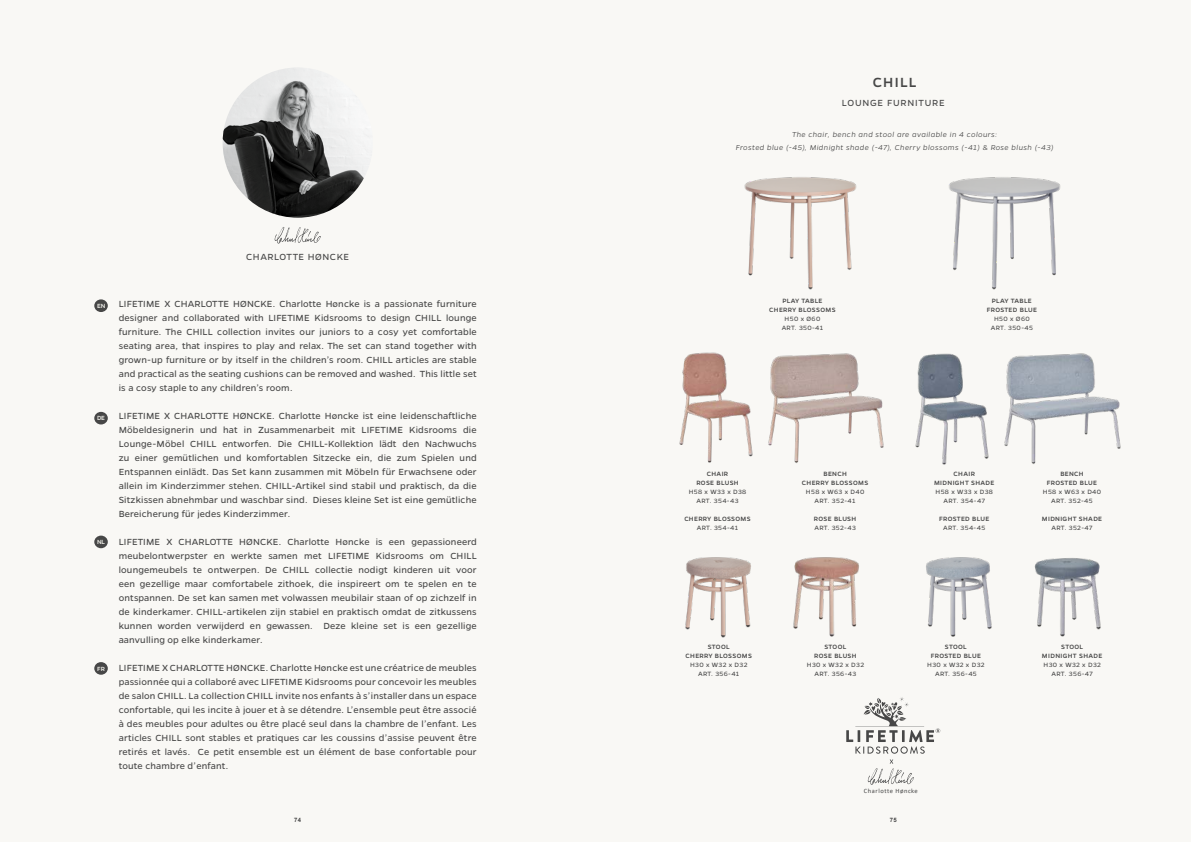
<style>
.page{position:relative;width:1191px;height:842px;background:#f9f8f5}
.page>*{position:absolute;margin:0;border:0;box-sizing:border-box;transform-origin:0 0}
.t1{font:500 15px "Gentona";letter-spacing:.08em;color:#474747}
.t2{font:10px/14px "Gentona";letter-spacing:.015em;color:#474747;text-align:justify}
.t3{font:10px "Gentona";letter-spacing:.055em;color:#474747}
.t4{font:10px "Gentona";letter-spacing:.08em;color:#474747}
.t5{font:italic 300 8px/12.3px "Gentona";letter-spacing:.05em;color:#474747;text-align:center}
.t6{font:7px/9px "Gentona";letter-spacing:.06em;color:#474747;text-align:center}
.t7{font:500 7px/9px "Gentona";letter-spacing:.045em;color:#474747;text-align:center}
.t8{font:500 6.8px "Gentona";letter-spacing:-.025em;color:#f2f1eb}
.t9{font:6.6px "Calibri";letter-spacing:.08em;color:#474747}
.t10{font:700 6px "Arial";color:#474747}
</style>
<div class="page">
<img style="left:1004px;top:353px;width:117px;height:111px">
<img style="left:915px;top:353px;width:74px;height:112px">
<img style="left:949px;top:177px;width:112px;height:113px">
<img style="left:1034px;top:558px;width:67px;height:79px">
<img style="left:926px;top:557px;width:66px;height:80px">
<img style="left:768px;top:353px;width:116px;height:110px">
<img style="left:679px;top:352px;width:74px;height:111px">
<img style="left:744px;top:177px;width:113px;height:113px">
<img style="left:685px;top:557px;width:66px;height:81px">
<img style="left:793px;top:557px;width:66px;height:80px">
<img style="left:223px;top:67px;width:150px;height:151px;border-radius:75px">
<div style="left:94px;top:299px;width:14px;height:13px;background:#474747;border-radius:50%"></div>
<div style="left:94px;top:412px;width:14px;height:12px;background:#474747;border-radius:50%"></div>
<div style="left:94px;top:536px;width:14px;height:12px;background:#474747;border-radius:50%"></div>
<div style="left:94px;top:662px;width:14px;height:13px;background:#474747;border-radius:50%"></div>
<svg style="left:846px;top:697px;width:94px;height:88px"></svg>
<svg style="left:275px;top:227px;width:46px;height:17px"></svg>
<h1 class="t1" style="left:873px;top:73px;width:45px">CHILL</h1>
<p class="t4" style="left:842px;top:97px;width:104px">LOUNGE FURNITURE</p>
<p class="t5" style="left:735px;top:128px;width:319px">The chair, bench and stool are available in 4 colours:<br>Frosted blue (-45), Midnight shade (-47), Cherry blossoms (-41) &amp; Rose blush (-43)</p>
<p class="t3" style="left:246px;top:252px;width:104px">CHARLOTTE HØNCKE</p>
<p class="t8" style="left:97px;top:302px;width:10px">EN</p>
<p class="t8" style="left:97px;top:414px;width:10px">DE</p>
<p class="t8" style="left:97px;top:538px;width:10px">NL</p>
<p class="t8" style="left:97px;top:664px;width:9px">FR</p>
<p class="t2" style="left:119px;top:297px;width:359px">LIFETIME X CHARLOTTE HØNCKE. Charlotte Høncke is a passionate furniture designer and collaborated with LIFETIME Kidsrooms to design CHILL lounge furniture. The CHILL collection invites our juniors to a cosy yet comfortable seating area, that inspires to play and relax. The set can stand together with grown-up furniture or by itself in the children’s room. CHILL articles are stable and practical as the seating cushions can be removed and washed. This little set is a cosy staple to any children’s room.</p>
<p class="t2" style="left:119px;top:409px;width:359px">LIFETIME X CHARLOTTE HØNCKE. Charlotte Høncke ist eine leidenschaftliche Möbeldesignerin und hat in Zusammenarbeit mit LIFETIME Kidsrooms die Lounge-Möbel CHILL entworfen. Die CHILL-Kollektion lädt den Nachwuchs zu einer gemütlichen und komfortablen Sitzecke ein, die zum Spielen und Entspannen einlädt. Das Set kann zusammen mit Möbeln für Erwachsene oder allein im Kinderzimmer stehen. CHILL-Artikel sind stabil und praktisch, da die Sitzkissen abnehmbar und waschbar sind. Dieses kleine Set ist eine gemütliche Bereicherung für jedes Kinderzimmer.</p>
<p class="t2" style="left:119px;top:535px;width:359px">LIFETIME X CHARLOTTE HØNCKE. Charlotte Høncke is een gepassioneerd meubelontwerpster en werkte samen met LIFETIME Kidsrooms om CHILL loungemeubels te ontwerpen. De CHILL collectie nodigt kinderen uit voor een gezellige maar comfortabele zithoek, die inspireert om te spelen en te ontspannen. De set kan samen met volwassen meubilair staan of op zichzelf in de kinderkamer. CHILL-artikelen zijn stabiel en praktisch omdat de zitkussens kunnen worden verwijderd en gewassen. Deze kleine set is een gezellige aanvulling op elke kinderkamer.</p>
<p class="t2" style="left:119px;top:661px;width:359px">LIFETIME X CHARLOTTE HØNCKE. Charlotte Høncke est une créatrice de meubles passionnée qui a collaboré avec LIFETIME Kidsrooms pour concevoir les meubles de salon CHILL. La collection CHILL invite nos enfants à s’installer dans un espace confortable, qui les incite à jouer et à se détendre. L’ensemble peut être associé à des meubles pour adultes ou être placé seul dans la chambre de l’enfant. Les articles CHILL sont stables et pratiques car les coussins d’assise peuvent être retirés et lavés. Ce petit ensemble est un élément de base confortable pour toute chambre d’enfant.</p>
<p class="t7" style="left:769px;top:296px;width:68px">PLAY TABLE<br>CHERRY BLOSSOMS</p>
<p class="t6" style="left:781px;top:314px;width:43px">H50 x Ø60<br>ART. 350-41</p>
<p class="t7" style="left:696px;top:469px;width:44px">CHAIR<br>ROSE BLUSH</p>
<p class="t6" style="left:689px;top:487px;width:59px">H58 x W33 x D38<br>ART. 354-43</p>
<p class="t7" style="left:684px;top:514px;width:68px">CHERRY BLOSSOMS</p>
<p class="t6" style="left:697px;top:523px;width:43px">ART. 354-41</p>
<p class="t7" style="left:685px;top:642px;width:68px">STOOL<br>CHERRY BLOSSOMS</p>
<p class="t6" style="left:690px;top:660px;width:59px">H30 x W32 x D32<br>ART. 356-41</p>
<p class="t7" style="left:802px;top:469px;width:68px">BENCH<br>CHERRY BLOSSOMS</p>
<p class="t6" style="left:806px;top:487px;width:60px">H58 x W63 x D40<br>ART. 352-41</p>
<p class="t7" style="left:814px;top:514px;width:44px">ROSE BLUSH</p>
<p class="t6" style="left:814px;top:523px;width:43px">ART. 352-43</p>
<p class="t7" style="left:814px;top:642px;width:44px">STOOL<br>ROSE BLUSH</p>
<p class="t6" style="left:807px;top:660px;width:59px">H30 x W32 x D32<br>ART. 356-43</p>
<p class="t7" style="left:986px;top:296px;width:52px">PLAY TABLE<br>FROSTED BLUE</p>
<p class="t6" style="left:991px;top:314px;width:44px">H50 x Ø60<br>ART. 350-45</p>
<p class="t7" style="left:934px;top:469px;width:62px">CHAIR<br>MIDNIGHT SHADE</p>
<p class="t6" style="left:935px;top:487px;width:59px">H58 x W33 x D38<br>ART. 354-47</p>
<p class="t7" style="left:939px;top:514px;width:52px">FROSTED BLUE</p>
<p class="t6" style="left:943px;top:523px;width:43px">ART. 354-45</p>
<p class="t7" style="left:930px;top:642px;width:52px">STOOL<br>FROSTED BLUE</p>
<p class="t6" style="left:927px;top:660px;width:59px">H30 x W32 x D32<br>ART. 356-45</p>
<p class="t7" style="left:1047px;top:469px;width:52px">BENCH<br>FROSTED BLUE</p>
<p class="t6" style="left:1042px;top:487px;width:60px">H58 x W63 x D40<br>ART. 352-45</p>
<p class="t7" style="left:1041px;top:514px;width:62px">MIDNIGHT SHADE</p>
<p class="t6" style="left:1051px;top:523px;width:42px">ART. 352-47</p>
<p class="t7" style="left:1042px;top:642px;width:62px">STOOL<br>MIDNIGHT SHADE</p>
<p class="t6" style="left:1043px;top:660px;width:59px">H30 x W32 x D32<br>ART. 356-47</p>
<p class="t9" style="left:864px;top:786px;width:55px">Charlotte Høncke</p>
<p class="t10" style="left:294px;top:816px;width:9px">74</p>
<p class="t10" style="left:889px;top:816px;width:9px">75</p>
</div>
